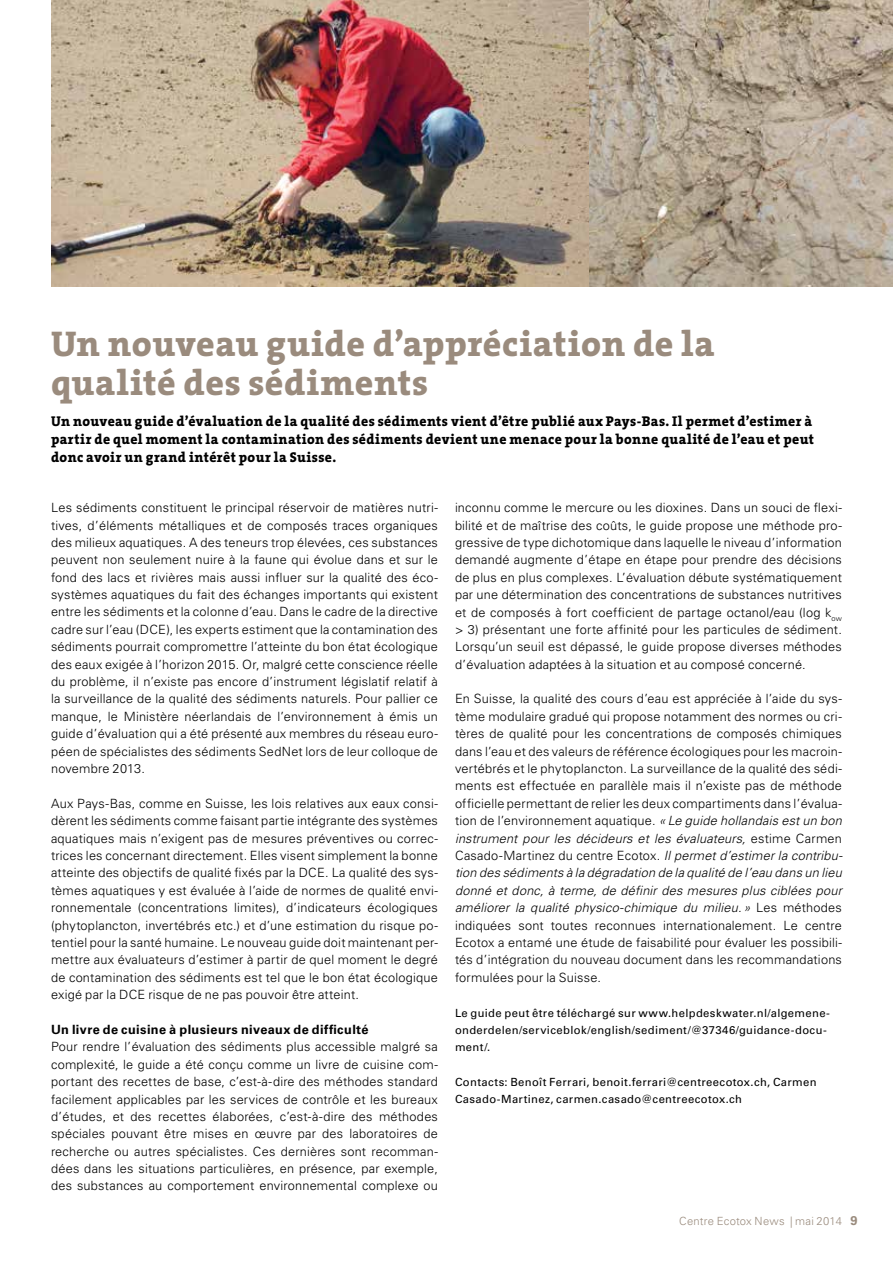
<style>
.page{position:relative;width:893px;height:1263px;background:#fff}
.page>*{position:absolute;margin:0;border:0;box-sizing:border-box;transform-origin:0 0}
.t1{font:800 36px/39px "The Serif";letter-spacing:.015em;color:#9a8b7d}
.t2{font:800 14.25px/18px "The Serif";letter-spacing:.025em;color:#000;text-align:justify}
.t3{font:300 12.75px/17.4px "Univers LT";letter-spacing:.015em;color:#000;text-align:justify}
.t4{font:700 12.75px "Univers LT";letter-spacing:.03em;color:#000}
.t5{font:11.25px/17.4px "Univers LT";letter-spacing:.03em;color:#000}
.t6{font:300 11.25px "Univers LT";letter-spacing:.015em;color:#9a8b7d}
.s1{font-style:italic}
.s2{font-weight:700;font-size:12.75px}
</style>
<div class="page">
<img style="left:51px;top:0;width:842px;height:286px">
<h1 class="t1" style="left:51px;top:324px;width:665px">Un nouveau guide d’appréciation de la qualité des sédiments</h1>
<p class="t2" style="left:51px;top:412px;width:764px">Un nouveau guide d’évaluation de la qualité des sédiments vient d’être publié aux Pays-Bas. Il permet d’estimer à partir de quel moment la contamination des sédiments devient une menace pour la bonne qualité de l’eau et peut donc avoir un grand intérêt pour la Suisse.</p>
<p class="t3" style="left:51px;top:499px;width:388px">Les sédiments constituent le principal réservoir de matières nutri&shy;tives, d’éléments métalliques et de composés traces organiques des milieux aquatiques. A des teneurs trop élevées, ces substances peuvent non seulement nuire à la faune qui évolue dans et sur le fond des lacs et rivières mais aussi influer sur la qualité des éco&shy;systèmes aquatiques du fait des échanges importants qui existent entre les sédiments et la colonne d’eau. Dans le cadre de la directive cadre sur l’eau (DCE), les experts estiment que la contamination des sédiments pourrait compromettre l’atteinte du bon état écologique des eaux exigée à l’horizon 2015. Or, malgré cette conscience réelle du problème, il n’existe pas encore d’instrument législatif relatif à la surveillance de la qualité des sédiments naturels. Pour pallier ce manque, le Ministère néerlandais de l’environnement à émis un guide d’évaluation qui a été présenté aux membres du réseau euro&shy;péen de spécialistes des sédiments SedNet lors de leur colloque de novembre 2013.</p>
<p class="t3" style="left:51px;top:795px;width:388px">Aux Pays-Bas, comme en Suisse, les lois relatives aux eaux consi&shy;dèrent les sédiments comme faisant partie intégrante des systèmes aquatiques mais n’exigent pas de mesures préventives ou correc&shy;trices les concernant directement. Elles visent simplement la bonne atteinte des objectifs de qualité fixés par la DCE. La qualité des sys&shy;tèmes aquatiques y est évaluée à l’aide de normes de qualité envi&shy;ronnementale (concentrations limites), d’indicateurs écologiques (phytoplancton, invertébrés etc.) et d’une estimation du risque po&shy;tentiel pour la santé humaine. Le nouveau guide doit maintenant per&shy;mettre aux évaluateurs d’estimer à partir de quel moment le degré de contamination des sédiments est tel que le bon état écologique exigé par la DCE risque de ne pas pouvoir être atteint.</p>
<p class="t4" style="left:51px;top:1022px;width:319px">Un livre de cuisine à plusieurs niveaux de difficulté</p>
<p class="t3" style="left:51px;top:1038px;width:388px">Pour rendre l’évaluation des sédiments plus accessible malgré sa complexité, le guide a été conçu comme un livre de cuisine com&shy;portant des recettes de base, c’est-à-dire des méthodes standard facilement applicables par les services de contrôle et les bureaux d’études, et des recettes élaborées, c’est-à-dire des méthodes spéciales pouvant être mises en œuvre par des laboratoires de recherche ou autres spécialistes. Ces dernières sont recomman&shy;dées dans les situations particulières, en présence, par exemple, des substances au comportement environnemental complexe ou</p>
<p class="t3" style="left:455px;top:499px;width:388px">inconnu comme le mercure ou les dioxines. Dans un souci de flexi&shy;bilité et de maîtrise des coûts, le guide propose une méthode pro&shy;gressive de type dichotomique dans laquelle le niveau d’information demandé augmente d’étape en étape pour prendre des décisions de plus en plus complexes. L’évaluation débute systématiquement par une détermination des concentrations de substances nutritives et de composés à fort coefficient de partage octanol/eau (log k<sub>ow </sub>&gt; 3) présentant une forte affinité pour les particules de sédiment.<br>Lorsqu’un seuil est dépassé, le guide propose diverses méthodes d’évaluation adaptées à la situation et au composé concerné.</p>
<p class="t3" style="left:455px;top:690px;width:389px">En Suisse, la qualité des cours d’eau est appréciée à l’aide du sys&shy;tème modulaire gradué qui propose notamment des normes ou cri&shy;tères de qualité pour les concentrations de composés chimiques dans l’eau et des valeurs de référence écologiques pour les macroin&shy;vertébrés et le phytoplancton. La surveillance de la qualité des sédi&shy;ments est effectuée en parallèle mais il n’existe pas de méthode officielle permettant de relier les deux compartiments dans l’évalua&shy;tion de l’environnement aquatique. <span class="s1">« Le guide hollandais est un bon instrument pour les décideurs et les évaluateurs,</span> estime Carmen Casado-Martinez du centre Ecotox. <span class="s1">Il permet d’estimer la contribu&shy;tion des sédiments à la dégradation de la qualité de l’eau dans un lieu donné et donc, à terme, de définir des mesures plus ciblées pour améliorer la qualité physico-chimique du milieu. »</span> Les méthodes indiquées sont toutes reconnues internationalement. Le centre Ecotox a entamé une étude de faisabilité pour évaluer les possibili&shy;tés d’intégration du nouveau document dans les recommandations formulées pour la Suisse.</p>
<p class="t5" style="left:455px;top:1004px;width:377px">Le guide peut être téléchargé sur www.helpdeskwater.nl/algemene&shy;onderdelen/serviceblok/english/sediment/@37346/guidance-docu&shy;ment/.</p>
<p class="t5" style="left:455px;top:1073px;width:363px">Contacts: Benoît Ferrari, benoit.ferrari@centreecotox.ch, Carmen<br>Casado-Martinez, carmen.casado@centreecotox.ch</p>
<p class="t6" style="left:679px;top:1214px;width:180px">Centre Ecotox News | mai 2014 <span class="s2">9</span></p>
</div>
